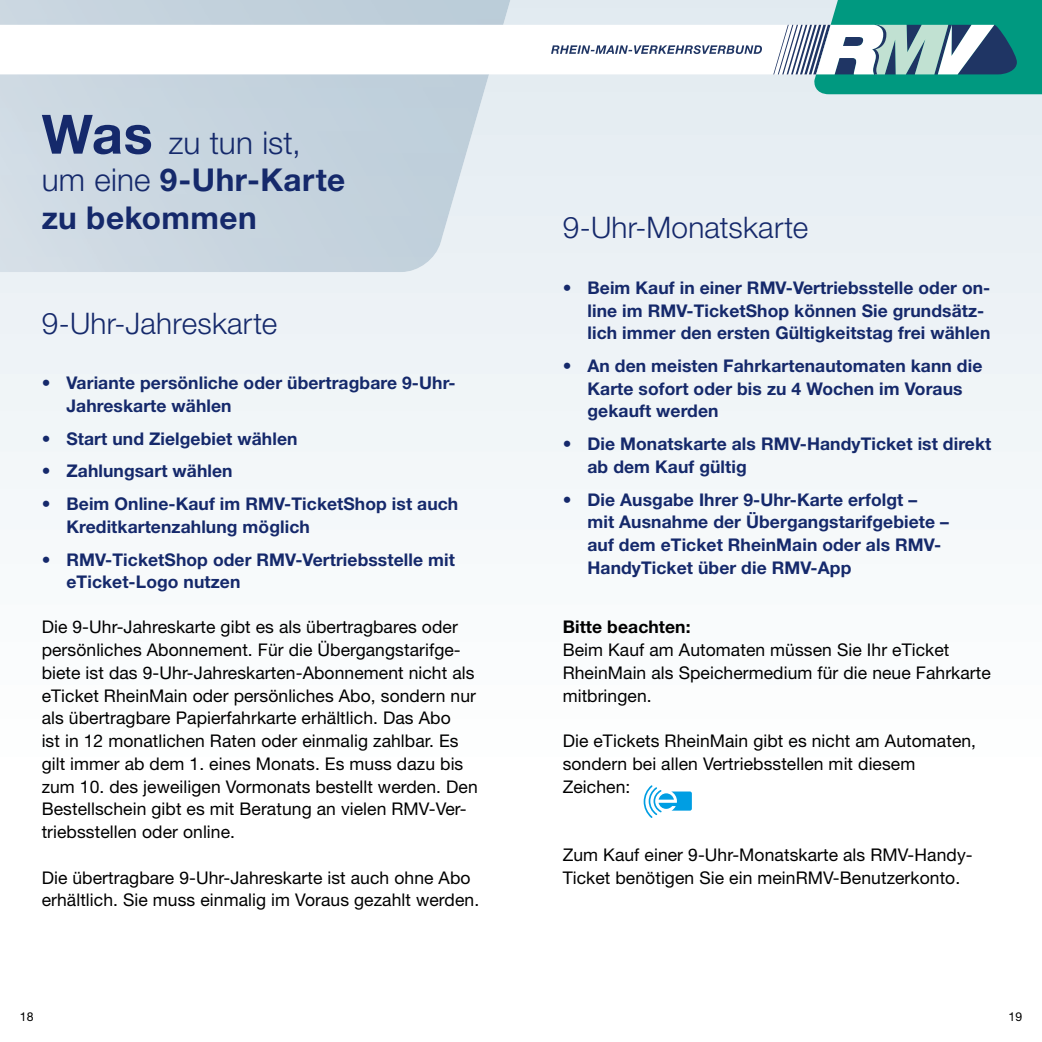
<style>
.page{position:relative;width:1042px;height:1042px;background:#fff}
.page>*{position:absolute;margin:0;border:0;box-sizing:border-box;transform-origin:0 0}
.t1{font:700 31.5px/37.8px "Helvetica Neue LT Std";letter-spacing:.015em;color:#15296b}
.t2{font:300 29.75px "Helvetica Neue LT Std";letter-spacing:.005em;color:#15296b}
.t3{font:17.5px/22.8px "Helvetica Neue LT Std";letter-spacing:.005em;color:#000}
.t4{font:700 17.5px/22.8px "Helvetica Neue LT Std";letter-spacing:.005em;color:#15296b}
.t5{font:700 17.5px "Helvetica Neue LT Std";letter-spacing:.005em;color:#000}
.t6{font:12.25px "Helvetica Neue LT Std";color:#000}
.s1{font-size:54.25px}
.s2{font-weight:300}
.s3{font-weight:400}
</style>
<div class="page">
<svg style="left:643px;top:785px;width:49px;height:33px"></svg>
<svg style="left:0;top:0;width:1042px;height:94px"></svg>
<h1 class="t1" style="left:42px;top:123px;width:305px"><span class="s1">Was</span> <span class="s2">zu tun ist, um eine</span> 9-Uhr-Karte zu bekommen</h1>
<h2 class="t2" style="left:42px;top:305px;width:237px">9-Uhr-Jahreskarte</h2>
<p class="t4" style="left:66px;top:371px;width:391px;text-indent:-25px"><span class="s3">•</span> Variante persönliche oder übertragbare 9-Uhr-<br>Jahreskarte wählen</p>
<p class="t4" style="left:42px;top:427px;width:257px"><span class="s3">•</span> Start und Zielgebiet wählen</p>
<p class="t4" style="left:42px;top:459px;width:192px"><span class="s3">•</span> Zahlungsart wählen</p>
<p class="t4" style="left:66px;top:492px;width:393px;text-indent:-25px"><span class="s3">•</span> Beim Online-Kauf im RMV-TicketShop ist auch<br>Kreditkartenzahlung möglich</p>
<p class="t4" style="left:66px;top:547px;width:390px;text-indent:-25px"><span class="s3">•</span> RMV-TicketShop oder RMV-Vertriebsstelle mit eTicket-Logo nutzen</p>
<p class="t3" style="left:42px;top:615px;width:437px">Die 9-Uhr-Jahreskarte gibt es als übertragbares oder persönliches Abonnement. Für die Übergangstarifge&shy;biete ist das 9-Uhr-Jahreskarten-Abonnement nicht als eTicket RheinMain oder persönliches Abo, sondern nur als übertragbare Papierfahrkarte erhältlich. Das Abo<br>ist in 12 monatlichen Raten oder einmalig zahlbar. Es gilt immer ab dem 1. eines Monats. Es muss dazu bis zum 10. des jeweiligen Vormonats bestellt werden. Den Bestellschein gibt es mit Beratung an vielen RMV-Ver&shy;triebsstellen oder online.</p>
<p class="t3" style="left:42px;top:866px;width:439px">Die übertragbare 9-Uhr-Jahreskarte ist auch ohne Abo erhältlich. Sie muss einmalig im Voraus gezahlt werden.</p>
<h2 class="t2" style="left:563px;top:210px;width:247px">9-Uhr-Monatskarte</h2>
<p class="t4" style="left:587px;top:276px;width:404px;text-indent:-25px"><span class="s3">•</span> Beim Kauf in einer RMV-Vertriebsstelle oder on&shy;line im RMV-TicketShop können Sie grundsätz&shy;lich immer den ersten Gültigkeitstag frei wählen</p>
<p class="t4" style="left:587px;top:354px;width:396px;text-indent:-25px"><span class="s3">•</span> An den meisten Fahrkartenautomaten kann die<br>Karte sofort oder bis zu 4 Wochen im Voraus gekauft werden</p>
<p class="t4" style="left:587px;top:432px;width:405px;text-indent:-25px"><span class="s3">•</span> Die Monatskarte als RMV-HandyTicket ist direkt ab dem Kauf gültig</p>
<p class="t4" style="left:587px;top:487px;width:363px;text-indent:-25px"><span class="s3">•</span> Die Ausgabe Ihrer 9-Uhr-Karte erfolgt –<br>mit Ausnahme der Übergangstarifgebiete – auf dem eTicket RheinMain oder als RMV-Handy Ticket über die RMV-App</p>
<p class="t5" style="left:563px;top:616px;width:129px">Bitte beachten:</p>
<p class="t3" style="left:563px;top:638px;width:430px">Beim Kauf am Automaten müssen Sie Ihr eTicket<br>RheinMain als Speichermedium für die neue Fahrkarte mitbringen.</p>
<p class="t3" style="left:563px;top:729px;width:415px">Die eTickets RheinMain gibt es nicht am Automaten, sondern bei allen Vertriebsstellen mit diesem<br>Zeichen:</p>
<p class="t3" style="left:563px;top:843px;width:411px">Zum Kauf einer 9-Uhr-Monatskarte als RMV-Handy-<br>Ticket benötigen Sie ein meinRMV-Benutzerkonto.</p>
<p class="t6" style="left:20px;top:1009px;width:15px">18</p>
<p class="t6" style="left:1008px;top:1009px;width:15px">19</p>
</div>
